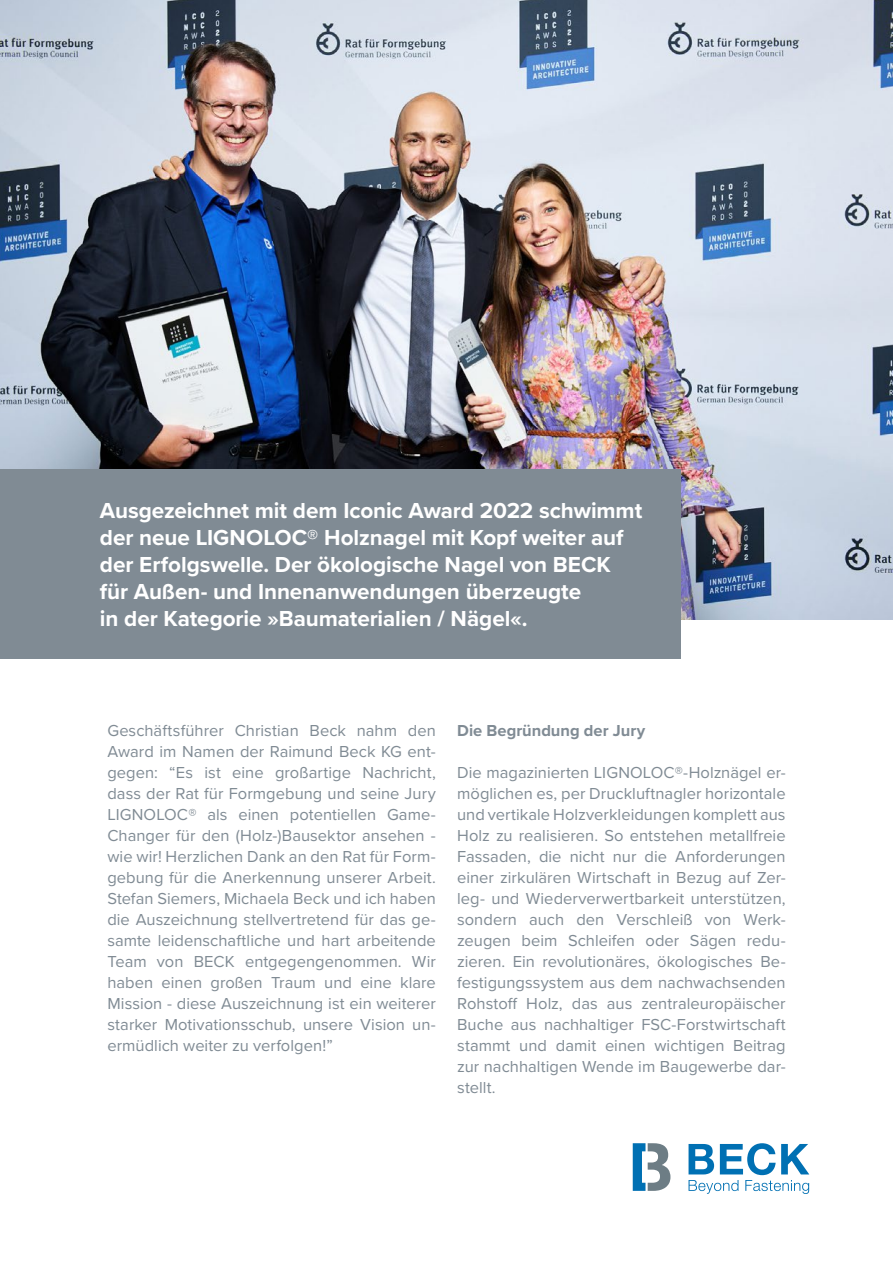
<style>
.page{position:relative;width:893px;height:1263px;background:#fff}
.page>*{position:absolute;margin:0;border:0;box-sizing:border-box;transform-origin:0 0}
.Fließtext{font:700 22.5px/27px "Proxima Nova";letter-spacing:-.005em;color:#fff}
.Fließtext_02{font:16.5px/21px "Proxima Nova";letter-spacing:.005em;color:#808b94;text-align:justify}
.Fließtext_02-2{font:700 16.5px "Proxima Nova";color:#808b94}
</style>
<div class="page">
<svg style="left:688px;top:1143px;width:121px;height:51px"></svg>
<svg style="left:633px;top:1143px;width:37px;height:48px"></svg>
<img style="left:0;top:0;width:893px;height:620px">
<div style="left:0;top:470px;width:680px;height:189px;background:#808b94"></div>
<p class="Fließtext" style="left:100px;top:496px;width:544px">Ausgezeichnet mit dem Iconic Award 2022 schwimmt der neue LIGNOLOC® Holznagel mit Kopf weiter auf der Erfolgswelle. Der ökologische Nagel von BECK für Außen- und Innenanwendungen überzeugte<br>in der Kategorie »Baumaterialien / Nägel«.</p>
<p class="Fließtext_02" style="left:107px;top:719px;width:330px">Geschäftsführer Christian Beck nahm den Award im Namen der Raimund Beck KG ent&shy;gegen: “Es ist eine großartige Nachricht, dass der Rat für Formgebung und seine Jury LIGNOLOC® als einen potentiellen Game-Changer für den (Holz-)Bausektor ansehen - wie wir! Herzlichen Dank an den Rat für Form&shy;gebung für die Anerkennung unserer Arbeit.<br>Stefan Siemers, Michaela Beck und ich haben die Auszeichnung stellvertretend für das ge&shy;samte leidenschaftliche und hart arbeitende Team von BECK entgegengenommen. Wir haben einen großen Traum und eine klare Mission - diese Auszeichnung ist ein weiterer starker Motivationsschub, unsere Vision un&shy;ermüdlich weiter zu verfolgen!”</p>
<p class="Fließtext_02-2" style="left:457px;top:718px;width:190px">Die Begründung der Jury</p>
<p class="Fließtext_02" style="left:457px;top:761px;width:330px">Die magazinierten LIGNOLOC®-Holznägel er&shy;möglichen es, per Druckluftnagler horizontale und vertikale Holzverkleidungen komplett aus Holz zu realisieren. So entstehen metallfreie Fassaden, die nicht nur die Anforderungen einer zirkulären Wirtschaft in Bezug auf Zer&shy;leg- und Wiederverwertbarkeit unterstützen, sondern auch den Verschleiß von Werk&shy;zeugen beim Schleifen oder Sägen redu&shy;zieren. Ein revolutionäres, ökologisches Be&shy;festigungssystem aus dem nachwachsenden Rohstoff Holz, das aus zentraleuropäischer Buche aus nachhaltiger FSC-Forstwirtschaft stammt und damit einen wichtigen Beitrag zur nachhaltigen Wende im Baugewerbe dar&shy;stellt.</p>
</div>
